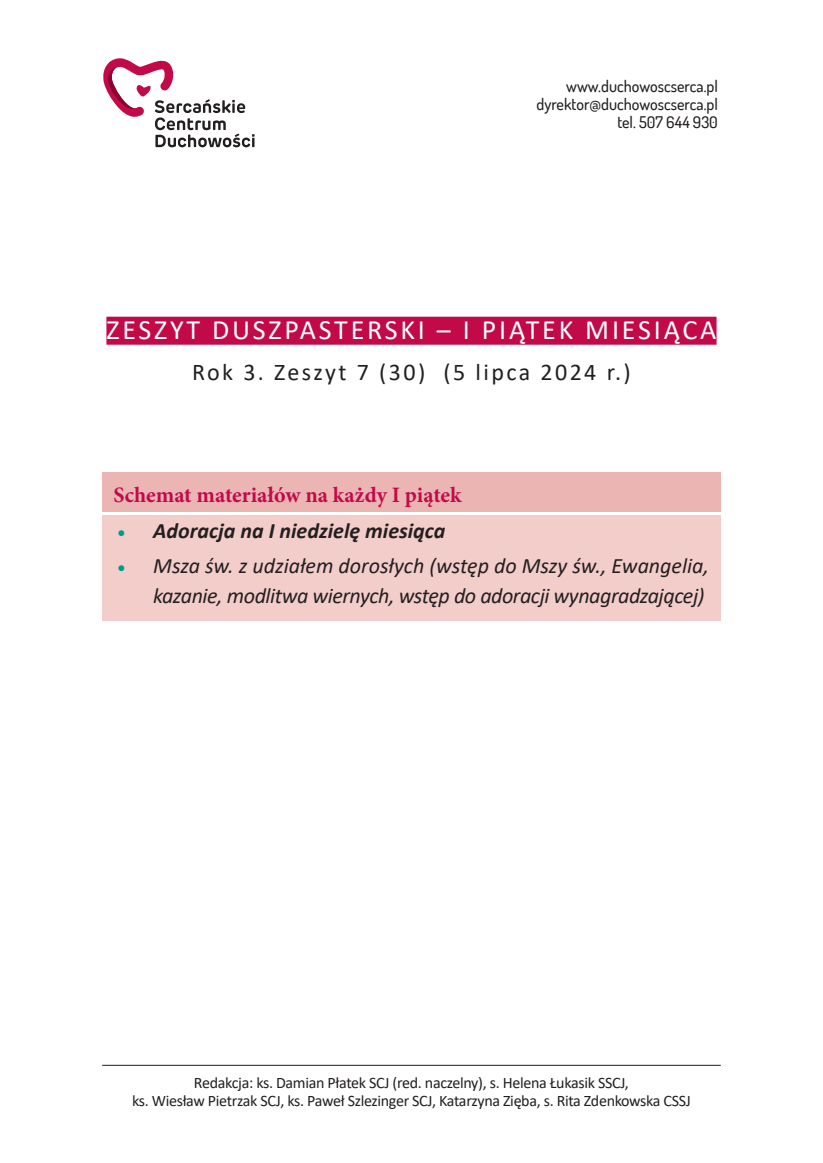
<style>
.page{position:relative;width:823px;height:1163px;background:#fff}
.page>*{position:absolute;margin:0;border:0;box-sizing:border-box;transform-origin:0 0}
.t1{font:28px "Calibri";letter-spacing:.1em;color:#fff}
.t2{font:24px "Calibri";letter-spacing:.1em;color:#231f20}
.t3{font:italic 22px/30px "Calibri";letter-spacing:-.02em;color:#231f20;text-align:right}
.t4{font:700 22px "Minion Pro";color:#c30a49}
.t5{font:italic 700 22px "Calibri";color:#231f20}
.t6{font:16px/18px "Calibri";letter-spacing:-.02em;color:#231f20;text-align:center}
.t7{font:500 16px/18px "Dosis";color:#231f20;text-align:right}
.s1{font-family:"Minion Pro";font-weight:500;font-style:normal;color:#009b8b}
</style>
<div class="page">
<div style="left:106px;top:316px;width:610px;height:28px;background:#c30a49"></div>
<div style="left:102px;top:472px;width:618px;height:39px;background:#ebb5b4"></div>
<div style="left:102px;top:515px;width:618px;height:39px;background:#f2cdca"></div>
<div style="left:102px;top:551px;width:618px;height:69px;background:#f2cdca"></div>
<hr style="left:102px;top:1064px;width:618px;height:1px;background:#231f20">
<svg style="left:103px;top:58px;width:151px;height:89px"></svg>
<p class="t7" style="left:536px;top:77px;width:183px">www.duchowoscserca.pl dyrektor@duchowoscserca.pl tel. 507 644 930</p>
<h1 class="t1" style="left:106px;top:310px;width:611px">ZESZYT DUSZPASTERSKI – I PIĄTEK MIESIĄCA</h1>
<h2 class="t2" style="left:192px;top:356px;width:440px">Rok 3. Zeszyt 7 (30) (5 lipca 2024 r.)</h2>
<h3 class="t4" style="left:113px;top:479px;width:349px">Schemat materiałów na każdy I piątek</h3>
<h3 class="t5" style="left:117px;top:514px;width:329px"><span class="s1">•</span> Adoracja na I niedzielę miesiąca</h3>
<h3 class="t3" style="left:117px;top:550px;width:593px"><span class="s1">•</span> Msza św. z udziałem dorosłych (wstęp do Mszy św., Ewangelia, kazanie, modlitwa wiernych, wstęp do adoracji wynagradzającej)</h3>
<p class="t6" style="left:132px;top:1073px;width:560px">Redakcja: ks. Damian Płatek SCJ (red. naczelny), s. Helena Łukasik SSCJ,<br>ks. Wiesław Pietrzak SCJ, ks. Paweł Szlezinger SCJ, Katarzyna Zięba, s. Rita Zdenkowska CSSJ</p>
</div>
